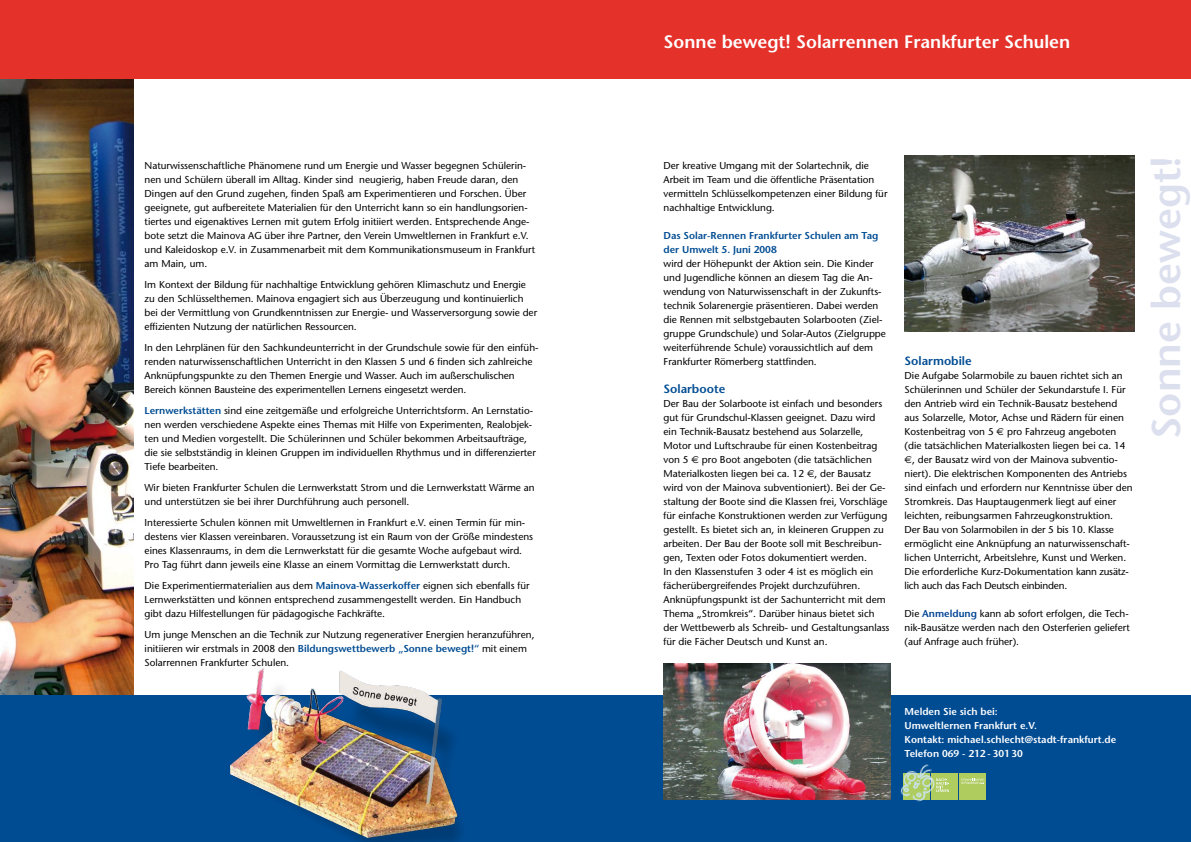
<style>
.page{position:relative;width:1191px;height:842px;background:#fff}
.page>*{position:absolute;margin:0;border:0;box-sizing:border-box;transform-origin:0 0}
.t1{font:600 40px "Stone Sans";color:#dcdfee}
.t2{font:600 18px "Stone Sans";color:#fff}
.t3{font:600 12px "Stone Sans";color:#004c93}
.t4{font:10px/14px "Stone Sans";color:#000}
.t5{font:600 10px/14px "Stone Sans";color:#fff}
.t6{font:600 10px/14px "Stone Sans";color:#004c93}
.s1{font-weight:600;color:#004c93}
.s2{font-family:"Euro Sans"}
.s3{font-weight:600;color:#004494}
</style>
<div class="page">
<img style="left:904px;top:156px;width:230px;height:176px">
<div style="left:0;top:0;width:1191px;height:79px;background:#e4312a"></div>
<div style="left:0;top:694px;width:1191px;height:148px;background:#004c93"></div>
<img style="left:0;top:79px;width:133px;height:615px">
<img style="left:218px;top:668px;width:253px;height:174px">
<img style="left:663px;top:663px;width:227px;height:136px">
<div style="left:931px;top:773px;width:27px;height:27px;background:#afcc5e"></div>
<div style="left:959px;top:773px;width:27px;height:27px;background:#afcc5e"></div>
<img style="left:900px;top:764px;width:35px;height:38px">
<svg style="left:936px;top:778px;width:13px;height:14px"></svg>
<svg style="left:961px;top:778px;width:23px;height:6px"></svg>
<img style="left:903px;top:773px;width:27px;height:27px">
<p class="t4" style="left:145px;top:158px;width:392px">Naturwissenschaftliche Phänomene rund um Energie und Wasser begegnen Schülerin&shy;nen und Schülern überall im Alltag. Kinder sind neugierig, haben Freude daran, den Dingen auf den Grund zugehen, finden Spaß am Experimentieren und Forschen. Über geeignete, gut aufbereitete Materialien für den Unterricht kann so ein handlungsorien&shy;tiertes und eigenaktives Lernen mit gutem Erfolg initiiert werden. Entsprechende Ange&shy;bote setzt die Mainova AG über ihre Partner, den Verein Umweltlernen in Frankfurt e.V. und Kaleidoskop e.V. in Zusammenarbeit mit dem Kommunikationsmuseum in Frankfurt am Main, um.</p>
<p class="t4" style="left:145px;top:277px;width:394px">Im Kontext der Bildung für nachhaltige Entwicklung gehören Klimaschutz und Energie zu den Schlüsselthemen. Mainova engagiert sich aus Überzeugung und kontinuierlich bei der Vermittlung von Grundkenntnissen zur Energie- und Wasserversorgung sowie der effizienten Nutzung der natürlichen Ressourcen.</p>
<p class="t4" style="left:145px;top:340px;width:395px">In den Lehrplänen für den Sachkundeunterricht in der Grundschule sowie für den einfüh&shy;renden naturwissenschaftlichen Unterricht in den Klassen 5 und 6 finden sich zahlreiche Anknüpfungspunkte zu den Themen Energie und Wasser. Auch im außerschulischen Bereich können Bausteine des experimentellen Lernens eingesetzt werden.</p>
<p class="t4" style="left:145px;top:403px;width:393px"><span class="s1">Lernwerkstätten</span> sind eine zeitgemäße und erfolgreiche Unterrichtsform. An Lernstatio&shy;nen werden verschiedene Aspekte eines Themas mit Hilfe von Experimenten, Realobjek&shy;ten und Medien vorgestellt. Die Schülerinnen und Schüler bekommen Arbeitsaufträge, die sie selbstständig in kleinen Gruppen im individuellen Rhythmus und in differenzierter Tiefe bearbeiten.</p>
<p class="t4" style="left:145px;top:480px;width:391px">Wir bieten Frankfurter Schulen die Lernwerkstatt Strom und die Lernwerkstatt Wärme an und unterstützen sie bei ihrer Durchführung auch personell.</p>
<p class="t4" style="left:145px;top:515px;width:390px">Interessierte Schulen können mit Umweltlernen in Frankfurt e.V. einen Termin für min&shy;destens vier Klassen vereinbaren. Voraussetzung ist ein Raum von der Größe mindestens eines Klassenraums, in dem die Lernwerkstatt für die gesamte Woche aufgebaut wird.<br>Pro Tag führt dann jeweils eine Klasse an einem Vormittag die Lernwerkstatt durch.</p>
<p class="t4" style="left:145px;top:578px;width:386px">Die Experimentiermaterialien aus dem <span class="s1">Mainova-Wasserkoffer</span> eignen sich ebenfalls für<br>Lernwerkstätten und können entsprechend zusammengestellt werden. Ein Handbuch gibt dazu Hilfestellungen für pädagogische Fachkräfte.</p>
<p class="t4" style="left:145px;top:627px;width:391px">Um junge Menschen an die Technik zur Nutzung regenerativer Energien heranzuführen, initiieren wir erstmals in 2008 den <span class="s1">Bildungswettbewerb „Sonne bewegt!“</span> mit einem<br>Solarrennen Frankfurter Schulen.</p>
<h2 class="t2" style="left:663px;top:31px;width:408px">Sonne bewegt! Solarrennen Frankfurter Schulen</h2>
<p class="t4" style="left:663px;top:158px;width:225px">Der kreative Umgang mit der Solartechnik, die Arbeit im Team und die öffentliche Präsentation vermitteln Schlüsselkompetenzen einer Bildung für nachhaltige Entwicklung.</p>
<p class="t6" style="left:663px;top:228px;width:216px">Das Solar-Rennen Frankfurter Schulen am Tag der Umwelt 5. Juni 2008</p>
<p class="t4" style="left:663px;top:256px;width:224px">wird der Höhepunkt der Aktion sein. Die Kinder und Jugendliche können an diesem Tag die An&shy;wendung von Naturwissenschaft in der Zukunfts&shy;technik Solarenergie präsentieren. Dabei werden die Rennen mit selbstgebauten Solarbooten (Ziel&shy;gruppe Grundschule) und Solar-Autos (Zielgruppe weiterführende Schule) voraussichtlich auf dem Frankfurter Römerberg stattfinden.</p>
<p class="t3" style="left:663px;top:381px;width:63px">Solarboote</p>
<p class="t4" style="left:663px;top:396px;width:227px">Der Bau der Solarboote ist einfach und besonders gut für Grundschul-Klassen geeignet. Dazu wird ein Technik-Bausatz bestehend aus Solarzelle, Motor und Luftschraube für einen Kostenbeitrag von 5 <span class="s2">€</span> pro Boot angeboten (die tatsächlichen Materialkosten liegen bei ca. 12 <span class="s2">€</span>, der Bausatz wird von der Mainova subventioniert). Bei der Ge&shy;staltung der Boote sind die Klassen frei, Vorschläge für einfache Konstruktionen werden zur Verfügung gestellt. Es bietet sich an, in kleineren Gruppen zu arbeiten. Der Bau der Boote soll mit Beschreibun&shy;gen, Texten oder Fotos dokumentiert werden.<br>In den Klassenstufen 3 oder 4 ist es möglich ein fächerübergreifendes Projekt durchzuführen.<br>Anknüpfungspunkt ist der Sachunterricht mit dem Thema „Stromkreis“. Darüber hinaus bietet sich der Wettbewerb als Schreib- und Gestaltungsanlass für die Fächer Deutsch und Kunst an.</p>
<p class="t3" style="left:904px;top:353px;width:69px">Solarmobile</p>
<p class="t4" style="left:904px;top:368px;width:230px">Die Aufgabe Solarmobile zu bauen richtet sich an Schülerinnen und Schüler der Sekundarstufe I. Für den Antrieb wird ein Technik-Bausatz bestehend aus Solarzelle, Motor, Achse und Rädern für einen Kostenbeitrag von 5 <span class="s2">€</span> pro Fahrzeug angeboten (die tatsächlichen Materialkosten liegen bei ca. 14 <span class="s2">€</span>, der Bausatz wird von der Mainova subventio&shy;niert). Die elektrischen Komponenten des Antriebs sind einfach und erfordern nur Kenntnisse über den Stromkreis. Das Hauptaugenmerk liegt auf einer leichten, reibungsarmen Fahrzeugkonstruktion.<br>Der Bau von Solarmobilen in der 5 bis 10. Klasse ermöglicht eine Anknüpfung an naturwissenschaft&shy;lichen Unterricht, Arbeitslehre, Kunst und Werken.<br>Die erforderliche Kurz-Dokumentation kann zusätz&shy;lich auch das Fach Deutsch einbinden.</p>
<p class="t4" style="left:904px;top:606px;width:227px;text-align:justify">Die <span class="s3">Anmeldung</span> kann ab sofort erfolgen, die Tech&shy;nik-Bausätze werden nach den Osterferien geliefert (auf Anfrage auch früher).</p>
<h1 class="t1" style="left:1141px;top:439px;width:284px;rotate:-90deg">Sonne bewegt!</h1>
<p class="t5" style="left:904px;top:704px;width:213px">Melden Sie sich bei:<br>Umweltlernen Frankfurt e.V.<br>Kontakt: michael.schlecht@stadt-frankfurt.de<br>Telefon 069 - 212 - 301 30</p>
</div>
